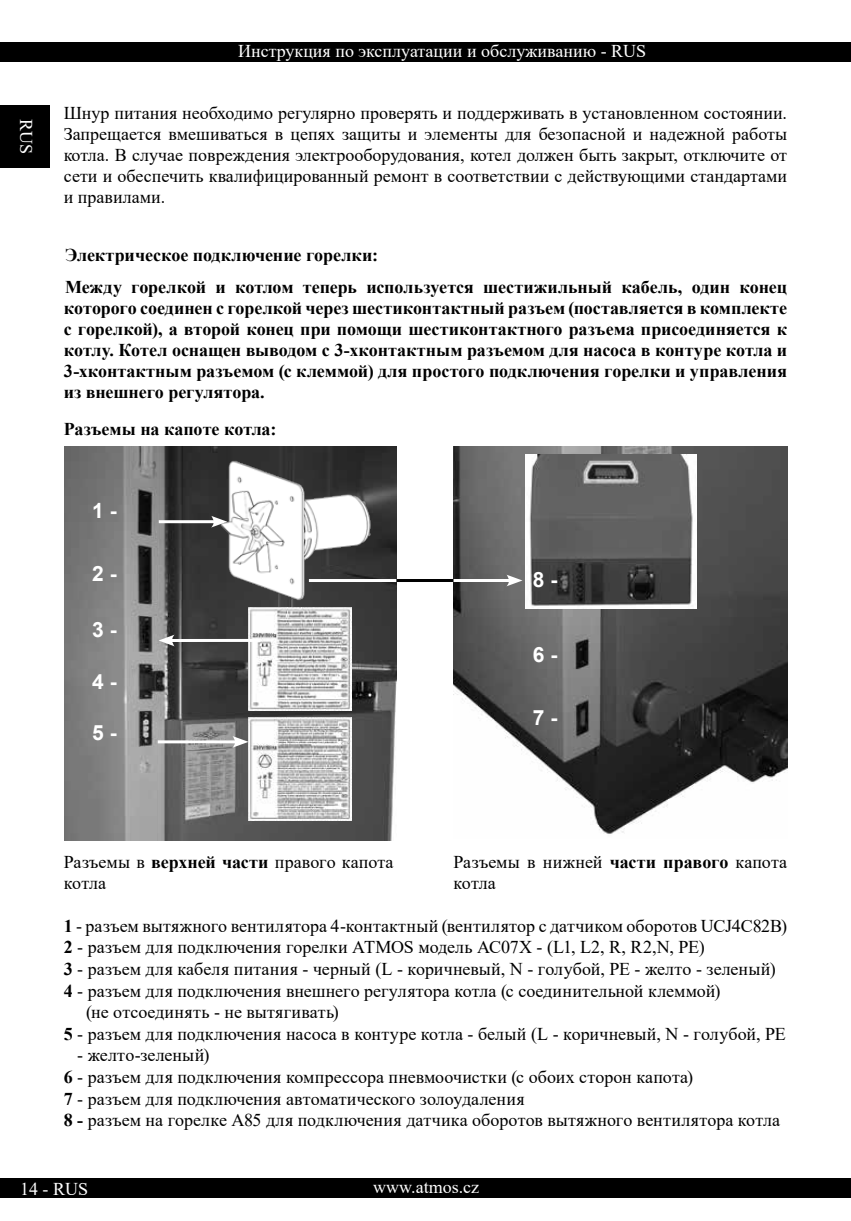
<style>
.page{position:relative;width:851px;height:1221px;background:#fff}
.page>*{position:absolute;margin:0;border:0;box-sizing:border-box;transform-origin:0 0}
.t1{font:700 21px "Arial";color:#fff}
.t2{font:18px/21.6px "Times New Roman";color:#000}
.t3{font:700 18px/21px "Times New Roman";color:#000}
.t4{font:18px "Times New Roman";color:#fff}
.s1{font-weight:700}
</style>
<div class="page">
<div style="left:0;top:43px;width:850px;height:19px;background:#000"></div>
<div style="left:0;top:105px;width:50px;height:63px;background:#000"></div>
<div style="left:0;top:1178px;width:850px;height:20px;background:#000"></div>
<img style="left:64px;top:446px;width:332px;height:394px">
<img style="left:453px;top:446px;width:334px;height:388px">
<img style="left:525px;top:454px;width:171px;height:154px">
<hr style="left:309px;top:579px;width:203px;height:3px;background:#fff">
<svg style="left:506px;top:574px;width:16px;height:12px"></svg>
<hr style="left:396px;top:579px;width:57px;height:3px;background:#000">
<img style="left:248px;top:607px;width:103px;height:103px">
<img style="left:249px;top:717px;width:102px;height:103px">
<img style="left:215px;top:456px;width:162px;height:149px">
<hr style="left:169px;top:639px;width:91px;height:3px;background:#fff">
<svg style="left:158px;top:634px;width:17px;height:12px"></svg>
<hr style="left:158px;top:740px;width:80px;height:3px;background:#fff">
<svg style="left:232px;top:736px;width:16px;height:11px"></svg>
<hr style="left:159px;top:520px;width:58px;height:3px;background:#fff">
<svg style="left:211px;top:516px;width:16px;height:11px"></svg>
<p class="t4" style="left:39px;top:119px;width:37px;rotate:90deg">RUS</p>
<p class="t4" style="left:238px;top:39px;width:409px">Инструкция по эксплуатации и обслуживанию - RUS</p>
<p class="t2" style="left:64px;top:102px;width:724px;line-height:21px;text-align:justify">Шнур питания необходимо регулярно проверять и поддерживать в установленном состоянии.<br>Запрещается вмешиваться в цепях защиты и элементы для безопасной и надежной работы котла. В случае повреждения электрооборудования, котел должен быть закрыт, отключите от сети и обеспечить квалифицированный ремонт в соответствии с действующими стандартами и правилами.</p>
<p class="t3" style="left:65px;top:239px;width:723px;line-height:31.8px">Электрическое подключение горелки:<br>Между горелкой и котлом теперь используется шестижильный кабель, один конец</p>
<p class="t3" style="left:64px;top:297px;width:724px;text-align:justify">которого соединен с горелкой через шестиконтактный разъем (поставляется в комплекте с горелкой), а второй конец при помощи шестиконтактного разъема присоединяется к котлу. Котел оснащен выводом с 3-хконтактным разъемом для насоса в контуре котла и 3-хконтактным разъемом (с клеммой) для простого подключения горелки и управления из внешнего регулятора.</p>
<p class="t3" style="left:64px;top:417px;width:214px">Разъемы на капоте котла:</p>
<p class="t1" style="left:92px;top:496px;width:26px">1 -</p>
<p class="t1" style="left:92px;top:506px;width:26px">3 -</p>
<p class="t1" style="left:92px;top:558px;width:13px">4</p>
<p class="t1" style="left:92px;top:609px;width:26px">5 -</p>
<p class="t1" style="left:92px;top:558px;width:26px">2 -</p>
<p class="t1" style="left:92px;top:615px;width:26px">3 -</p>
<p class="t1" style="left:92px;top:667px;width:26px">4 -</p>
<p class="t1" style="left:92px;top:718px;width:26px">5 -</p>
<p class="t1" style="left:533px;top:564px;width:26px">8 -</p>
<p class="t1" style="left:533px;top:639px;width:26px">6 -</p>
<p class="t1" style="left:533px;top:703px;width:26px">7 -</p>
<p class="t2" style="left:64px;top:850px;width:331px">Разъемы в <span class="s1">верхней части</span> правого капота котла</p>
<p class="t2" style="left:453px;top:850px;width:335px">Разъемы в нижней <span class="s1">части правого</span> капота котла</p>
<p class="t2" style="left:64px;top:914px;width:724px"><span class="s1">1</span> - разъем вытяжного вентилятора 4-контактный (вентилятор с датчиком оборотов UCJ4C82B)</p>
<p class="t2" style="left:64px;top:935px;width:642px"><span class="s1">2</span> - разъем для подключения горелки ATMOS модель AC07X - (L1, L2, R, R2,N, PE)</p>
<p class="t2" style="left:64px;top:957px;width:713px"><span class="s1">3</span> - разъем для кабеля питания - черный (L - коричневый, N - голубой, PE - желто - зеленый)</p>
<p class="t2" style="left:64px;top:979px;width:658px"><span class="s1">4</span> - разъем для подключения внешнего регулятора котла (с соединительной клеммой)</p>
<p class="t2" style="left:86px;top:1000px;width:254px">(не отсоединять - не вытягивать)</p>
<p class="t2" style="left:64px;top:1022px;width:723px"><span class="s1">5</span> - разъем для подключения насоса в контуре котла - белый (L - коричневый, N - голубой, PE</p>
<p class="t2" style="left:64px;top:1043px;width:717px;text-indent:14px">- желто-зеленый)<br><span class="s1">6</span> - разъем для подключения компрессора пневмоочистки (с обоих сторон капота)<br><span class="s1">7</span> - разъем для подключения автоматического золоудаления<br><span class="s1">8 -</span> разъем на горелке А85 для подключения датчика оборотов вытяжного вентилятора котла</p>
<p class="t4" style="left:20px;top:1175px;width:70px">14 - RUS</p>
<p class="t4" style="left:373px;top:1173px;width:107px">www.atmos.cz</p>
</div>
